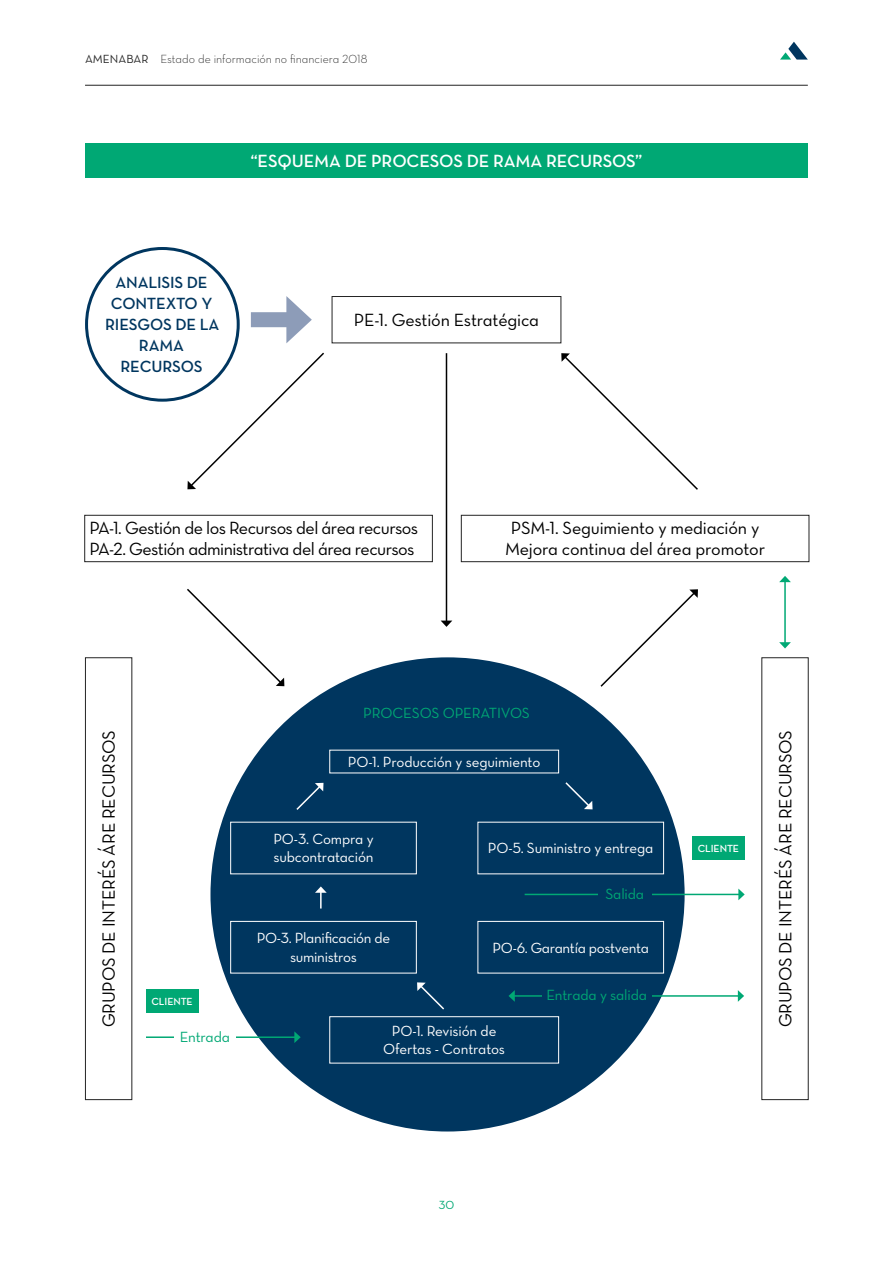
<style>
.page{position:relative;width:893px;height:1263px;background:#fff}
.page>*{position:absolute;margin:0;border:0;box-sizing:border-box;transform-origin:0 0}
.t1{font:18px/21px "Neutra Text Book Alt";letter-spacing:-.015em;color:#000;text-align:center}
.t2{font:18px "Neutra Text Demi Alt";letter-spacing:-.01em;color:#fff}
.t3{font:16.5px/21px "Neutra Text Demi Alt";letter-spacing:-.01em;color:#00365f;text-align:center}
.t4{font:15px/18px "Neutra Text Book Alt";letter-spacing:-.015em;color:#fff;text-align:center}
.t5{font:15px "Neutra Text Book Alt";letter-spacing:-.01em;color:#00a874}
.t6{font:12px "Neutra Text Light Alt";color:#242424}
.t7{font:12px "Neutra Text Book Alt";color:#00a874}
.t8{font:10.5px "Neutra Text Demi Alt";letter-spacing:-.01em;color:#fff}
.s1{font-family:"Neutra Text Book Alt"}
</style>
<div class="page">
<hr style="left:85px;top:85px;width:723px;height:1px;background:#242424">
<svg style="left:780px;top:42px;width:28px;height:18px"></svg>
<div style="left:85px;top:144px;width:723px;height:34px;background:#00a874"></div>
<div style="left:210px;top:657px;width:475px;height:474px;background:#00365f;border-radius:50%"></div>
<div style="left:85px;top:247px;width:155px;height:155px;border:3px solid #00365f;border-radius:50%"></div>
<div style="left:251px;top:312px;width:45px;height:15px;background:#8d9cb8"></div>
<svg style="left:286px;top:296px;width:26px;height:47px"></svg>
<hr style="left:146px;top:1036px;width:149px;height:2px;background:#00a874">
<svg style="left:294px;top:1031px;width:7px;height:12px"></svg>
<hr style="left:525px;top:894px;width:214px;height:1px;background:#00a874">
<svg style="left:738px;top:888px;width:7px;height:12px"></svg>
<hr style="left:446px;top:353px;width:1px;height:268px;background:#000">
<svg style="left:441px;top:621px;width:11px;height:6px"></svg>
<svg style="left:561px;top:353px;width:137px;height:137px"></svg>
<svg style="left:187px;top:351px;width:137px;height:138px"></svg>
<svg style="left:187px;top:589px;width:97px;height:97px"></svg>
<svg style="left:600px;top:589px;width:98px;height:98px"></svg>
<hr style="left:514px;top:995px;width:224px;height:2px;background:#00a874">
<svg style="left:508px;top:990px;width:7px;height:12px"></svg>
<svg style="left:738px;top:990px;width:6px;height:12px"></svg>
<hr style="left:784px;top:581px;width:2px;height:62px;background:#00a874">
<svg style="left:779px;top:576px;width:12px;height:6px"></svg>
<svg style="left:779px;top:642px;width:12px;height:6px"></svg>
<div style="left:332px;top:296px;width:229px;height:47px;border:1px solid #242424"></div>
<div style="left:461px;top:515px;width:348px;height:47px;border:1px solid #242424"></div>
<div style="left:84px;top:515px;width:349px;height:47px;border:1px solid #242424"></div>
<div style="left:329px;top:1016px;width:230px;height:47px;border:1px solid #fff"></div>
<div style="left:230px;top:921px;width:187px;height:52px;border:1px solid #fff"></div>
<div style="left:477px;top:921px;width:187px;height:52px;border:1px solid #fff"></div>
<div style="left:85px;top:657px;width:47px;height:443px;border:1px solid #242424"></div>
<div style="left:761px;top:657px;width:48px;height:443px;border:1px solid #242424"></div>
<div style="left:692px;top:836px;width:53px;height:24px;background:#00a874"></div>
<div style="left:146px;top:989px;width:52px;height:24px;background:#00a874"></div>
<svg style="left:417px;top:982px;width:27px;height:28px"></svg>
<svg style="left:296px;top:783px;width:27px;height:27px"></svg>
<svg style="left:565px;top:782px;width:28px;height:27px"></svg>
<svg style="left:315px;top:886px;width:12px;height:22px"></svg>
<div style="left:598px;top:884px;width:54px;height:18px;background:#00365f"></div>
<div style="left:174px;top:1028px;width:62px;height:18px;background:#fff"></div>
<div style="left:542px;top:985px;width:110px;height:18px;background:#00365f"></div>
<p class="t6" style="left:85px;top:52px;width:284px"><span class="s1">AMENABAR</span> Estado de información no financiera 2018</p>
<p class="t2" style="left:250px;top:150px;width:393px">“ESQUEMA DE PROCESOS DE RAMA RECURSOS”</p>
<p class="t3" style="left:105px;top:272px;width:116px">ANALISIS DE<br>CONTEXTO Y<br>RIESGOS DE LA<br>RAMA<br>RECURSOS</p>
<p class="t1" style="left:354px;top:309px;width:187px">PE-1. Gestión Estratégica</p>
<p class="t1" style="left:89px;top:517px;width:330px;text-align:left">PA-1. Gestión de los Recursos del área recursos<br>PA-2. Gestión administrativa del área recursos</p>
<p class="t1" style="left:505px;top:517px;width:261px">PSM-1. Seguimiento y mediación y<br>Mejora continua del área promotor</p>
<p class="t5" style="left:363px;top:704px;width:168px">PROCESOS OPERATIVOS</p>
<p class="t1" style="left:98px;top:1027px;width:299px;rotate:-90deg">GRUPOS DE INTERÉS ÁRE RECURSOS</p>
<p class="t1" style="left:774px;top:1027px;width:299px;rotate:-90deg">GRUPOS DE INTERÉS ÁRE RECURSOS</p>
<p class="t4" style="left:348px;top:752px;width:194px">PO-1. Producción y seguimiento</p>
<p class="t4" style="left:273px;top:830px;width:102px;text-align:left">PO-3. Compra y subcontratación</p>
<p class="t4" style="left:488px;top:839px;width:167px">PO-5. Suministro y entrega</p>
<p class="t8" style="left:698px;top:842px;width:43px">CLIENTE</p>
<p class="t5" style="left:605px;top:884px;width:40px">Salida</p>
<p class="t4" style="left:257px;top:929px;width:135px">PO-3. Planificación de suministros</p>
<p class="t4" style="left:492px;top:938px;width:158px">PO-6. Garantía postventa</p>
<p class="t5" style="left:546px;top:985px;width:102px">Entrada y salida</p>
<p class="t8" style="left:152px;top:995px;width:43px">CLIENTE</p>
<p class="t4" style="left:383px;top:1022px;width:123px">PO-1. Revisión de<br>Ofertas - Contratos</p>
<p class="t5" style="left:180px;top:1028px;width:52px">Entrada</p>
<p class="t7" style="left:439px;top:1198px;width:17px">30</p>
</div>
